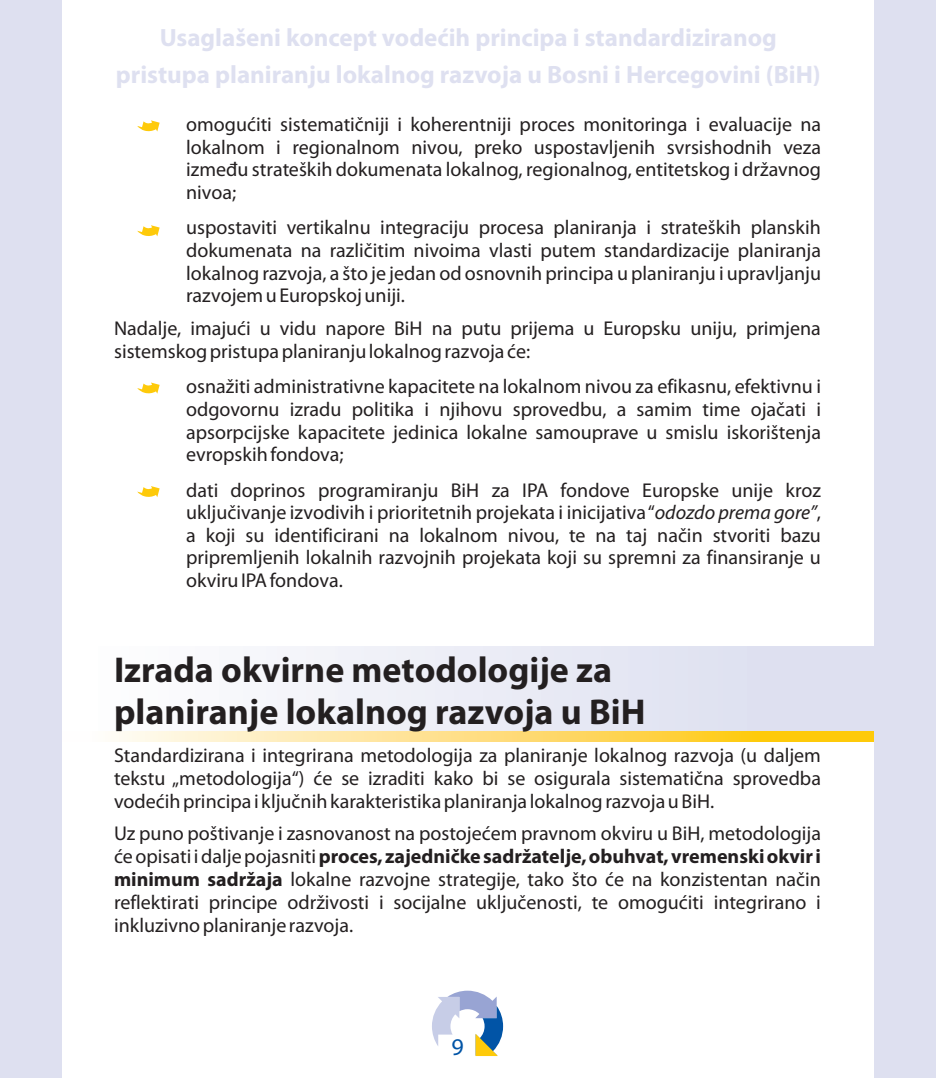
<style>
.page{position:relative;width:936px;height:1078px;background:#fff}
.page>*{position:absolute;margin:0;border:0;box-sizing:border-box;transform-origin:0 0}
.t1{font:700 36px/41.2px "Myriad Pro";color:#231f20}
.t2{font:700 25px/36.4px "Myriad Pro";color:#dee0f0;text-align:center}
.t3{font:24px "Myriad Pro";color:#0154a6}
.t4{font:20px/22.6px "Myriad Pro";color:#231f20;text-align:justify}
.s1{font-style:italic}
.s2{font-weight:700}
</style>
<div class="page">
<svg style="left:432px;top:990px;width:71px;height:65px"></svg>
<div style="left:29px;top:646px;width:876px;height:95px;background:linear-gradient(to right,#fff,#d9dbee)"></div>
<svg style="left:61px;top:731px;width:813px;height:10px;background:#fee07f"></svg>
<div style="left:0;top:0;width:61px;height:1077px;background:#dee0f0"></div>
<div style="left:874px;top:0;width:61px;height:1077px;background:#dee0f0"></div>
<svg style="left:137px;top:120px;width:23px;height:12px"></svg>
<svg style="left:137px;top:225px;width:23px;height:11px"></svg>
<svg style="left:137px;top:382px;width:23px;height:12px"></svg>
<svg style="left:137px;top:486px;width:23px;height:11px"></svg>
<p class="t2" style="left:116px;top:22px;width:706px">Usaglašeni koncept vodećih principa i standardiziranog pristupa planiranju lokalnog razvoja u Bosni i Hercegovini (BiH)</p>
<p class="t4" style="left:186px;top:115px;width:636px">omogućiti sistematičniji i koherentniji proces monitoringa i evaluacije na lokalnom i regionalnom nivou, preko uspostavljenih svrsishodnih veza između strateških dokumenata lokalnog, regionalnog, entitetskog i državnog nivoa;</p>
<p class="t4" style="left:186px;top:218px;width:636px">uspostaviti vertikalnu integraciju procesa planiranja i strateških planskih dokumenata na različitim nivoima vlasti putem standardizacije planiranja lokalnog razvoja, a što je jedan od osnovnih principa u planiranju i upravljanju razvojem u Europskoj uniji.</p>
<p class="t4" style="left:114px;top:319px;width:708px">Nadalje, imajući u vidu napore BiH na putu prijema u Europsku uniju, primjena sistemskog pristupa planiranju lokalnog razvoja će:</p>
<p class="t4" style="left:186px;top:377px;width:636px">osnažiti administrativne kapacitete na lokalnom nivou za efikasnu, efektivnu i odgovornu izradu politika i njihovu sprovedbu, a samim time ojačati i apsorpcijske kapacitete jedinica lokalne samouprave u smislu iskorištenja evropskih fondova;</p>
<p class="t4" style="left:186px;top:480px;width:636px">dati doprinos programiranju BiH za IPA fondove Europske unije kroz uključivanje izvodivih i prioritetnih projekata i inicijativa “<span class="s1">odozdo prema gore”</span>, a koji su identificirani na lokalnom nivou, te na taj način stvoriti bazu pripremljenih lokalnih razvojnih projekata koji su spremni za finansiranje u okviru IPA fondova.</p>
<h1 class="t1" style="left:114px;top:652px;width:533px">Izrada okvirne metodologije za planiranje lokalnog razvoja u BiH</h1>
<p class="t4" style="left:114px;top:745px;width:708px">Standardizirana i integrirana metodologija za planiranje lokalnog razvoja (u daljem tekstu „metodologija“) će se izraditi kako bi se osigurala sistematična sprovedba vodećih principa i ključnih karakteristika planiranja lokalnog razvoja u BiH.</p>
<p class="t4" style="left:114px;top:823px;width:708px">Uz puno poštivanje i zasnovanost na postojećem pravnom okviru u BiH, metodologija će opisati i dalje pojasniti <span class="s2">proces, zajedničke sadržatelje, obuhvat, vremenski okvir i minimum sadržaja</span> lokalne razvojne strategije, tako što će na konzistentan način reflektirati principe održivosti i socijalne uključenosti, te omogućiti integrirano i inkluzivno planiranje razvoja.</p>
<p class="t3" style="left:451px;top:1036px;width:14px">9</p>
</div>
